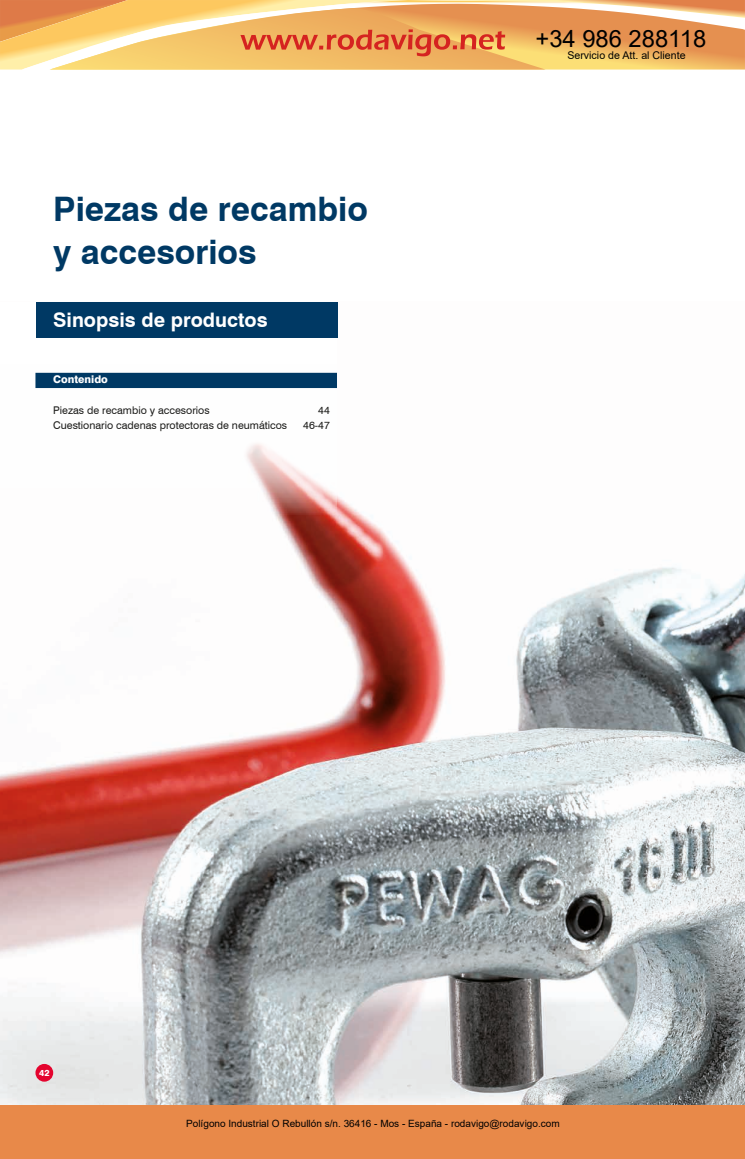
<style>
.page{position:relative;width:745px;height:1159px;background:#fff}
.page>*{position:absolute;margin:0;border:0;box-sizing:border-box;transform-origin:0 0}
.t1{font:700 33.75px/42.5px "Swiss 721 BT";color:#003964}
.t2{font:23.75px "Arial";color:#000}
.t3{font:700 20px "Swiss 721 BT";color:#fff}
.t4{font:10.62px "Swiss 721 BT";color:#1d1d1b}
.t5{font:10.62px "Arial";color:#000}
.t6{font:800 10.62px "Swiss 721 BT";color:#fff}
.t7{font:10px "Arial";color:#000}
.t8{font:800 8.75px "Swiss 721 BT";color:#fff}
</style>
<div class="page">
<img style="left:0;top:337px;width:744px;height:768px">
<div style="left:0;top:302px;width:337px;height:212px;background:#fff"></div>
<div style="left:35px;top:373px;width:302px;height:15px;background:#003964"></div>
<div style="left:35px;top:1064px;width:18px;height:17px;background:#e4042e;border-radius:50%"></div>
<div style="left:36px;top:302px;width:302px;height:35px;background:#003964"></div>
<div style="left:0;top:1105px;width:744px;height:54px;background:#e88949"></div>
<svg style="left:0;top:0;width:744px;height:70px;background:#f0b66e"></svg>
<h2 class="t2" style="left:535px;top:22px;width:172px">+34 986 288118</h2>
<h1 class="t1" style="left:53px;top:188px;width:316px">Piezas de recambio y accesorios</h1>
<h3 class="t3" style="left:53px;top:308px;width:216px">Sinopsis de productos</h3>
<p class="t6" style="left:53px;top:373px;width:56px">Contenido</p>
<p class="t4" style="left:53px;top:403px;width:158px">Piezas de recambio y accesorios</p>
<p class="t4" style="left:318px;top:403px;width:13px">44</p>
<p class="t4" style="left:53px;top:419px;width:235px">Cuestionario cadenas protectoras de neumáticos</p>
<p class="t4" style="left:303px;top:419px;width:28px">46-47</p>
<p class="t5" style="left:567px;top:48px;width:120px">Servicio de Att. al Cliente</p>
<p class="t8" style="left:39px;top:1067px;width:12px">42</p>
<p class="t7" style="left:186px;top:1117px;width:375px">Polígono Industrial O Rebullón s/n. 36416 - Mos - España - rodavigo@rodavigo.com</p>
</div>
